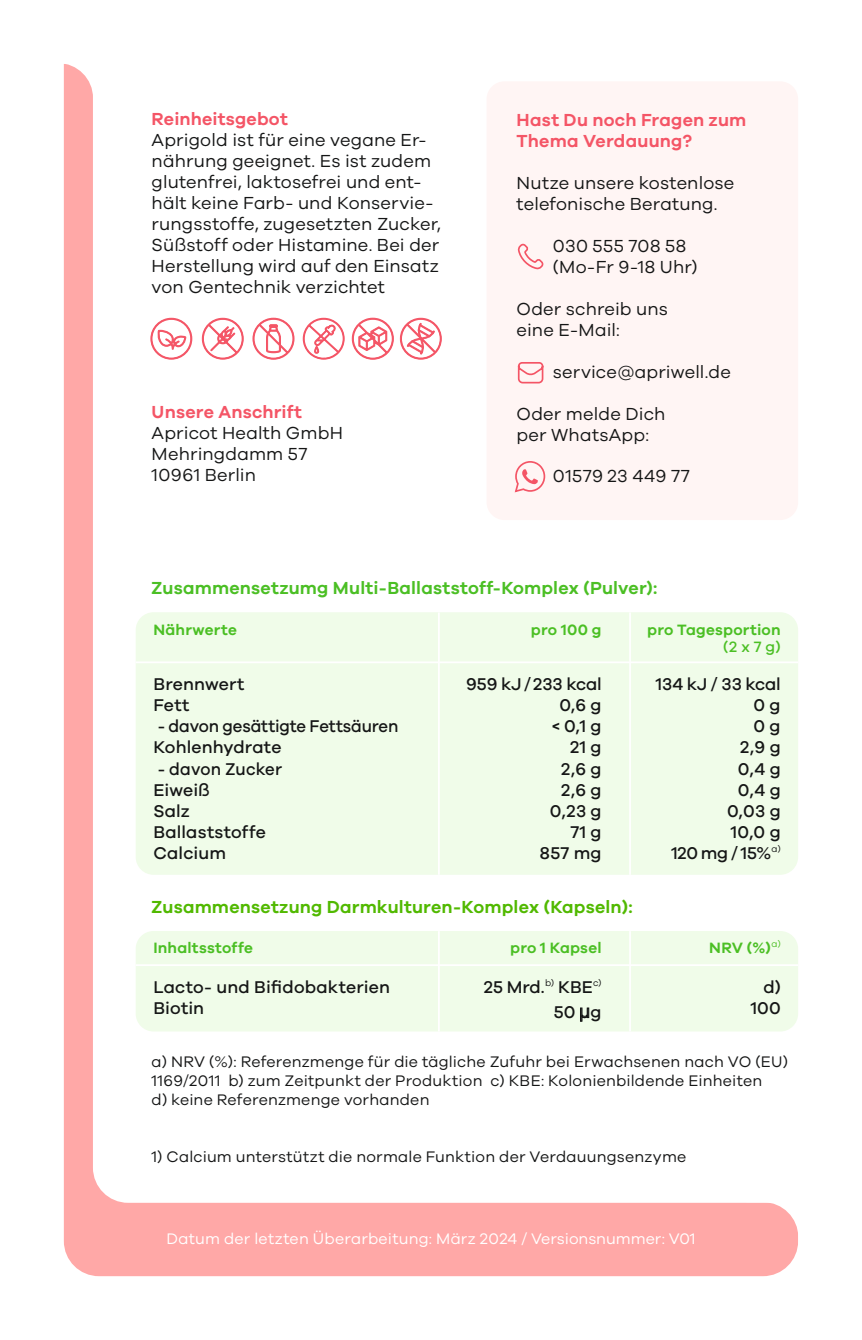
<style>
.page{position:relative;width:862px;height:1340px;background:#fff}
.page>*{position:absolute;margin:0;border:0;box-sizing:border-box;transform-origin:0 0}
.t1{font:18px/20.9px "Galano Grotesque";letter-spacing:.01em;color:#151616}
.t2{font:600 18px/20.9px "Galano Grotesque";letter-spacing:.01em;color:#f45566}
.t3{font:600 18px "Galano Grotesque";letter-spacing:.01em;color:#4bbf24}
.t4{font:600 18px "Galano Grotesque";letter-spacing:.01em;color:#51b900}
.t5{font:500 17.55px/21.2px "Galano Grotesque";letter-spacing:.005em;color:#151616;text-align:right}
.t6{font:500 17.55px/21.2px "Galano Grotesque";letter-spacing:.005em;color:#151616;scale:.95 1}
.t7{font:15.75px/18.9px "Galano Grotesque";letter-spacing:.015em;color:#151616}
.t8{font:15.75px "Galano Grotesque";letter-spacing:.01em;color:#fff}
.t9{font:600 15.53px "Galano Grotesque";letter-spacing:.015em;color:#4bbf24}
.t10{font:500 15.53px "Galano Grotesque";color:#4bbf24}
.s1{font-family:"Inter";font-weight:400}
</style>
<div class="page">
<div style="left:64px;top:547px;width:682px;height:729px;background:#ffa8a7"></div>
<svg style="left:746px;top:1202px;width:52px;height:75px;background:#ffb5b4"></svg>
<div style="left:93px;top:0;width:768px;height:1202px;background:#fff;border-radius:35px"></div>
<svg style="left:786px;top:89px;width:12px;height:618px"></svg>
<svg style="left:63px;top:64px;width:30px;height:483px;background:#ffb0af"></svg>
<div style="left:136px;top:612px;width:661px;height:262px;background:#f0fce9;border-radius:18px"></div>
<hr style="left:437px;top:612px;width:2px;height:262px;background:#fff">
<hr style="left:136px;top:661px;width:661px;height:2px;background:#fff">
<hr style="left:628px;top:612px;width:2px;height:262px;background:#fff">
<div style="left:136px;top:931px;width:661px;height:100px;background:#f0fce9;border-radius:18px"></div>
<hr style="left:437px;top:931px;width:2px;height:100px;background:#fff">
<hr style="left:136px;top:964px;width:661px;height:2px;background:#fff">
<hr style="left:628px;top:931px;width:2px;height:100px;background:#fff">
<svg style="left:252px;top:318px;width:42px;height:41px"></svg>
<svg style="left:202px;top:318px;width:41px;height:41px"></svg>
<svg style="left:150px;top:318px;width:42px;height:41px"></svg>
<svg style="left:351px;top:318px;width:42px;height:41px"></svg>
<svg style="left:400px;top:318px;width:41px;height:41px"></svg>
<svg style="left:302px;top:318px;width:42px;height:41px"></svg>
<div style="left:486px;top:81px;width:311px;height:439px;background:#fff5f4;border-radius:18px"></div>
<svg style="left:517px;top:243px;width:27px;height:27px"></svg>
<svg style="left:517px;top:362px;width:27px;height:22px"></svg>
<svg style="left:514px;top:461px;width:31px;height:32px"></svg>
<p class="t2" style="left:151px;top:108px;width:138px">Reinheitsgebot</p>
<p class="t1" style="left:151px;top:129px;width:290px">Aprigold ist für eine vegane Er&shy;nährung geeignet. Es ist zudem glutenfrei, laktosefrei und ent&shy;hält keine Farb- und Konservie&shy;rungsstoffe, zugesetzten Zucker,<br>Süßstoff oder Histamine. Bei der<br>Herstellung wird auf den Einsatz von Gentechnik verzichtet</p>
<p class="t2" style="left:151px;top:401px;width:152px">Unsere Anschrift</p>
<p class="t1" style="left:151px;top:422px;width:193px">Apricot Health GmbH<br>Mehringdamm 57<br>10961 Berlin</p>
<p class="t2" style="left:516px;top:109px;width:231px">Hast Du noch Fragen zum<br>Thema Verdauung?</p>
<p class="t1" style="left:516px;top:172px;width:219px">Nutze unsere kostenlose telefonische Beratung.</p>
<p class="t1" style="left:552px;top:235px;width:146px">030 555 708 58 (Mo-Fr 9-18 Uhr)</p>
<p class="t1" style="left:516px;top:298px;width:153px">Oder schreib uns eine E-Mail:</p>
<p class="t1" style="left:552px;top:360px;width:179px">service@apriwell.de</p>
<p class="t1" style="left:516px;top:402px;width:150px">Oder melde Dich per WhatsApp:</p>
<p class="t1" style="left:552px;top:465px;width:138px">01579 23 449 77</p>
<p class="t3" style="left:151px;top:577px;width:507px">Zusammensetzumg Multi-Ballaststoff-Komplex (Pulver):</p>
<p class="t9" style="left:153px;top:620px;width:85px">Nährwerte</p>
<p class="t9" style="left:530px;top:620px;width:72px">pro 100 g</p>
<p class="t9" style="left:646px;top:620px;width:135px">pro Tagesportion</p>
<p class="t10" style="left:722px;top:638px;width:59px">(2 x 7 g)</p>
<p class="t5" style="left:153px;top:673px;width:93px;text-align:left">Brennwert<br>Fett</p>
<p class="t6" style="left:153px;top:715px;width:259px">- davon gesättigte Fettsäuren<br>Kohlenhydrate</p>
<p class="t6" style="left:153px;top:757px;width:137px">- davon Zucker<br>Eiweiß<br>Salz<br>Ballaststoffe<br>Calcium</p>
<p class="t5" style="left:466px;top:673px;width:137px">959 kJ / 233 kcal<br>0,6 g<br>&lt; 0,1 g<br>21 g<br>2,6 g<br>2,6 g<br>0,23 g<br>71 g<br>857 mg</p>
<p class="t5" style="left:655px;top:673px;width:126px">134 kJ / 33 kcal<br>0 g<br>0 g<br>2,9 g<br>0,4 g<br>0,4 g<br>0,03 g<br>10,0 g<br>120 mg / 15%<sup>a)</sup></p>
<p class="t4" style="left:151px;top:895px;width:482px">Zusammensetzung Darmkulturen-Komplex (Kapseln):</p>
<p class="t9" style="left:153px;top:938px;width:101px">Inhaltsstoffe</p>
<p class="t9" style="left:510px;top:938px;width:93px">pro 1 Kapsel</p>
<p class="t9" style="left:708px;top:938px;width:73px">NRV (%)<sup>a)</sup></p>
<p class="t5" style="left:153px;top:975px;width:238px;text-align:left">Lacto- und Bifidobakterien<br>Biotin</p>
<p class="t5" style="left:483px;top:974px;width:119px;line-height:24.8px">25 Mrd.<sup>b)</sup> KBE<sup>c)<br></sup>50 <span class="s1">µ</span>g</p>
<p class="t5" style="left:750px;top:975px;width:31px">d)<br>100</p>
<p class="t7" style="left:151px;top:1052px;width:637px">a) NRV (%): Referenzmenge für die tägliche Zufuhr bei Erwachsenen nach VO (EU)<br>1169/2011 b) zum Zeitpunkt der Produktion c) KBE: Kolonienbildende Einheiten<br>d) keine Referenzmenge vorhanden</p>
<p class="t7" style="left:151px;top:1146px;width:536px">1) Calcium unterstützt die normale Funktion der Verdauungsenzyme</p>
<p class="t8" style="left:166px;top:1228px;width:530px">Datum der letzten Überarbeitung: März 2024 / Versionsnummer: V01</p>
</div>
